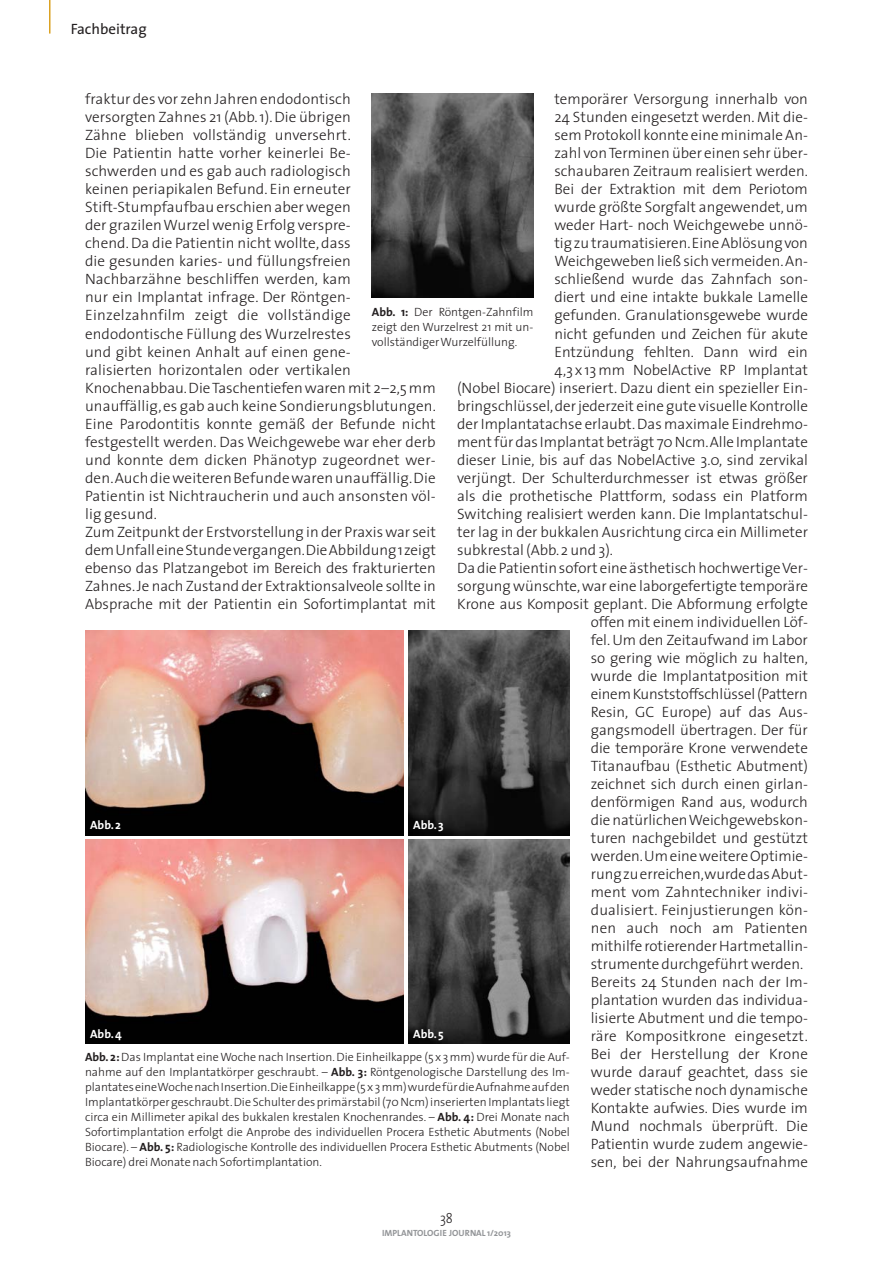
<style>
.page{position:relative;width:893px;height:1263px;background:#fff}
.page>*{position:absolute;margin:0;border:0;box-sizing:border-box;transform-origin:0 0}
.t1{font:300 15px/18px "The Sans";color:#231f20}
.t2{font:15px "The Sans";color:#231f20}
.t3{font:300 14.25px "The Sans";color:#231f20;scale:.9 1}
.t4{font:300 12px/15px "The Sans";color:#231f20;text-align:justify}
.t5{font:700 12px "The Sans";color:#fff}
.t6{font:700 9px "The Sans";color:#939598}
.s1{font-weight:700}
</style>
<div class="page">
<hr style="left:49px;top:0;width:2px;height:34px;background:#dba223">
<img style="left:85px;top:839px;width:319px;height:204px">
<img style="left:408px;top:839px;width:162px;height:204px">
<img style="left:85px;top:631px;width:319px;height:204px">
<img style="left:372px;top:94px;width:161px;height:204px">
<img style="left:408px;top:631px;width:162px;height:204px">
<p class="t2" style="left:71px;top:23px;width:78px">Fachbeitrag</p>
<p class="t1" style="left:85px;top:92px;width:352px">fraktur des vor zehn Jahren endodontisch<br>versorgten Zahnes 21 (Abb. 1). Die übrigen<br>Zähne blieben vollständig unversehrt.<br>Die Patientin hatte vorher keinerlei Be-<br>schwerden und es gab auch radiologisch<br>keinen periapikalen Befund. Ein erneuter Stift-Stumpfaufbau erschien aber wegen<br>der grazilen Wurzel wenig Erfolg verspre-<br>chend. Da die Patientin nicht wollte, dass<br>die gesunden karies- und füllungsfreien Nachbarzähne beschliffen werden, kam<br>nur ein Implantat infrage. Der Röntgen-Einzelzahnfilm zeigt die vollständige endodontische Füllung des Wurzelrestes<br>und gibt keinen Anhalt auf einen gene -<br>ralisierten horizontalen oder vertikalen Knochenabbau. Die Taschentiefen waren mit 2–2,5 mm unauffällig, es gab auch keine Sondierungsblutungen.<br>Eine Parodontitis konnte gemäß der Befunde nicht festgestellt werden. Das Weichgewebe war eher derb und konnte dem dicken Phänotyp zugeordnet wer&shy;den. Auch die weiteren Befunde waren unauffällig. Die Patientin ist Nichtraucherin und auch ansonsten völ&shy;lig gesund.<br>Zum Zeitpunkt der Erstvorstellung in der Praxis war seit dem Unfall eine Stunde vergangen. Die Abbildung 1 zeigt ebenso das Platzangebot im Bereich des frakturierten Zahnes. Je nach Zustand der Extraktionsalveole sollte in Absprache mit der Patientin ein Sofortimplantat mit</p>
<p class="t1" style="left:554px;top:92px;width:255px">temporärer Versorgung innerhalb von</p>
<p class="t1" style="left:554px;top:110px;width:255px">24 Stunden eingesetzt werden. Mit die-</p>
<p class="t1" style="left:554px;top:128px;width:255px">sem Protokoll konnte eine minimale An-</p>
<p class="t1" style="left:554px;top:146px;width:255px">zahl von Terminen über einen sehr über-</p>
<p class="t1" style="left:554px;top:164px;width:255px">schaubaren Zeitraum realisiert werden.</p>
<p class="t1" style="left:554px;top:182px;width:255px">Bei der Extraktion mit dem Periotom</p>
<p class="t1" style="left:554px;top:200px;width:255px">wurde größte Sorgfalt angewendet, um</p>
<p class="t1" style="left:554px;top:218px;width:255px">weder Hart- noch Weichgewebe unnö-</p>
<p class="t1" style="left:554px;top:236px;width:255px">tig zu traumatisieren. Eine Ablösung von</p>
<p class="t1" style="left:554px;top:254px;width:255px">Weichgeweben ließ sich vermeiden. An-</p>
<p class="t1" style="left:554px;top:272px;width:255px">schließend wurde das Zahnfach son-</p>
<p class="t1" style="left:554px;top:290px;width:255px">diert und eine intakte bukkale Lamelle</p>
<p class="t1" style="left:554px;top:308px;width:255px">gefunden. Granulationsgewebe wurde</p>
<p class="t1" style="left:554px;top:326px;width:255px">nicht gefunden und Zeichen für akute</p>
<p class="t1" style="left:554px;top:344px;width:255px">Entzündung fehlten. Dann wird ein</p>
<p class="t1" style="left:554px;top:362px;width:255px">4,3 x 13 mm NobelActive RP Implantat</p>
<p class="t1" style="left:457px;top:380px;width:352px">(Nobel Biocare) inseriert. Dazu dient ein spezieller Ein-</p>
<p class="t1" style="left:457px;top:398px;width:352px">bringschlüssel, der jederzeit eine gute visuelle Kontrolle</p>
<p class="t1" style="left:457px;top:416px;width:352px">der Implantatachse erlaubt. Das maximale Eindrehmo-</p>
<p class="t1" style="left:457px;top:434px;width:352px">ment für das Implantat beträgt 70 Ncm. Alle Implantate</p>
<p class="t1" style="left:457px;top:452px;width:352px">dieser Linie, bis auf das Nobel Active 3.0, sind zervikal</p>
<p class="t1" style="left:457px;top:470px;width:352px">verjüngt. Der Schulterdurchmesser ist etwas größer</p>
<p class="t1" style="left:457px;top:488px;width:352px">als die prothetische Plattform, sodass ein Platform</p>
<p class="t1" style="left:457px;top:506px;width:352px">Switching realisiert werden kann. Die Implantatschul-</p>
<p class="t1" style="left:457px;top:524px;width:352px">ter lag in der bukkalen Ausrichtung circa ein Millimeter</p>
<p class="t1" style="left:457px;top:542px;width:157px">subkrestal (Abb. 2 und 3).</p>
<p class="t1" style="left:457px;top:560px;width:352px">Da die Patientin sofort eine ästhetisch hochwertige Ver-</p>
<p class="t1" style="left:457px;top:578px;width:352px">sorgung wünschte, war eine laborgefertigte temporäre</p>
<p class="t1" style="left:457px;top:596px;width:352px">Krone aus Komposit geplant. Die Abformung erfolgte</p>
<p class="t1" style="left:591px;top:614px;width:219px">offen mit einem individuellen Löf-</p>
<p class="t1" style="left:591px;top:632px;width:219px">fel. Um den Zeitaufwand im Labor</p>
<p class="t1" style="left:591px;top:650px;width:219px">so gering wie möglich zu halten,</p>
<p class="t1" style="left:591px;top:668px;width:219px">wurde die Implantatposition mit</p>
<p class="t1" style="left:591px;top:686px;width:219px">einem Kunststoffschlüssel (Pattern</p>
<p class="t1" style="left:591px;top:704px;width:219px">Resin, GC Europe) auf das Aus-</p>
<p class="t1" style="left:591px;top:722px;width:219px">gangsmodell übertragen. Der für</p>
<p class="t1" style="left:591px;top:740px;width:219px">die temporäre Krone verwendete</p>
<p class="t1" style="left:591px;top:758px;width:219px">Titanaufbau (Esthetic Abutment)</p>
<p class="t1" style="left:591px;top:776px;width:219px">zeichnet sich durch einen girlan-</p>
<p class="t1" style="left:591px;top:794px;width:219px">denförmigen Rand aus, wodurch</p>
<p class="t1" style="left:591px;top:812px;width:219px">die natürlichen Weichgewebskon-</p>
<p class="t1" style="left:591px;top:830px;width:219px">turen nachgebildet und gestützt</p>
<p class="t1" style="left:591px;top:848px;width:219px">werden. Um eine weitere Optimie-</p>
<p class="t1" style="left:591px;top:866px;width:219px">rung zu erreichen, wurde das Abut-</p>
<p class="t1" style="left:591px;top:884px;width:219px">ment vom Zahntechniker indivi -</p>
<p class="t1" style="left:591px;top:902px;width:219px">dualisiert. Feinjustierungen kön-</p>
<p class="t1" style="left:591px;top:920px;width:219px">nen auch noch am Patienten</p>
<p class="t1" style="left:591px;top:938px;width:219px">mithilfe rotierender Hartmetallin-</p>
<p class="t1" style="left:591px;top:956px;width:214px">strumente durchgeführt werden.</p>
<p class="t1" style="left:591px;top:974px;width:219px">Bereits 24 Stunden nach der Im-</p>
<p class="t1" style="left:591px;top:992px;width:219px">plantation wurden das individua-</p>
<p class="t1" style="left:591px;top:1010px;width:219px">lisierte Abutment und die tempo-</p>
<p class="t1" style="left:591px;top:1028px;width:219px">räre Kompositkrone eingesetzt.</p>
<p class="t1" style="left:591px;top:1046px;width:219px">Bei der Herstellung der Krone</p>
<p class="t1" style="left:591px;top:1064px;width:219px">wurde darauf geachtet, dass sie</p>
<p class="t1" style="left:591px;top:1082px;width:219px">weder statische noch dynamische</p>
<p class="t1" style="left:591px;top:1100px;width:219px">Kontakte aufwies. Dies wurde im</p>
<p class="t1" style="left:591px;top:1118px;width:219px">Mund nochmals überprüft. Die</p>
<p class="t1" style="left:591px;top:1136px;width:219px">Patientin wurde zudem angewie-</p>
<p class="t1" style="left:591px;top:1154px;width:219px">sen, bei der Nahrungsaufnahme</p>
<p class="t4" style="left:372px;top:305px;width:163px"><span class="s1">Abb. 1:</span> Der Röntgen-Zahnfilm zeigt den Wurzelrest 21 mit un&shy;vollständiger Wurzelfüllung.</p>
<p class="t5" style="left:90px;top:819px;width:32px">Abb. 2</p>
<p class="t5" style="left:413px;top:819px;width:32px">Abb. 3</p>
<p class="t5" style="left:90px;top:1027px;width:33px">Abb. 4</p>
<p class="t5" style="left:413px;top:1027px;width:32px">Abb. 5</p>
<p class="t4" style="left:85px;top:1051px;width:486px"><span class="s1">Abb. 2:</span> Das Implantat eine Woche nach Insertion. Die Einheilkappe (5 x 3 mm) wurde für die Auf&shy;nahme auf den Implantatkörper geschraubt. – <span class="s1">Abb. 3:</span> Röntgenologische Darstellung des Im&shy;plantates eine Woche nach Insertion. Die Einheilkappe (5 x 3 mm) wurde für die Aufnahme auf den Implantat körper geschraubt. Die Schulter des primärstabil (70 Ncm) inserierten Implantats liegt circa ein Millimeter apikal des bukkalen krestalen Knochenrandes. – <span class="s1">Abb. 4:</span> Drei Monate nach Sofortimplantation erfolgt die Anprobe des individuellen Procera Esthetic Abutments (Nobel Biocare). – <span class="s1">Abb. 5:</span> Radiologische Kontrolle des individuellen Procera Esthetic Abutments (Nobel Biocare) drei Monate nach Sofortimplantation.</p>
<p class="t3" style="left:440px;top:1212px;width:16px">38</p>
<p class="t6" style="left:382px;top:1228px;width:130px">IMPLANTOLOGIE JOURNAL 1/2013</p>
</div>
